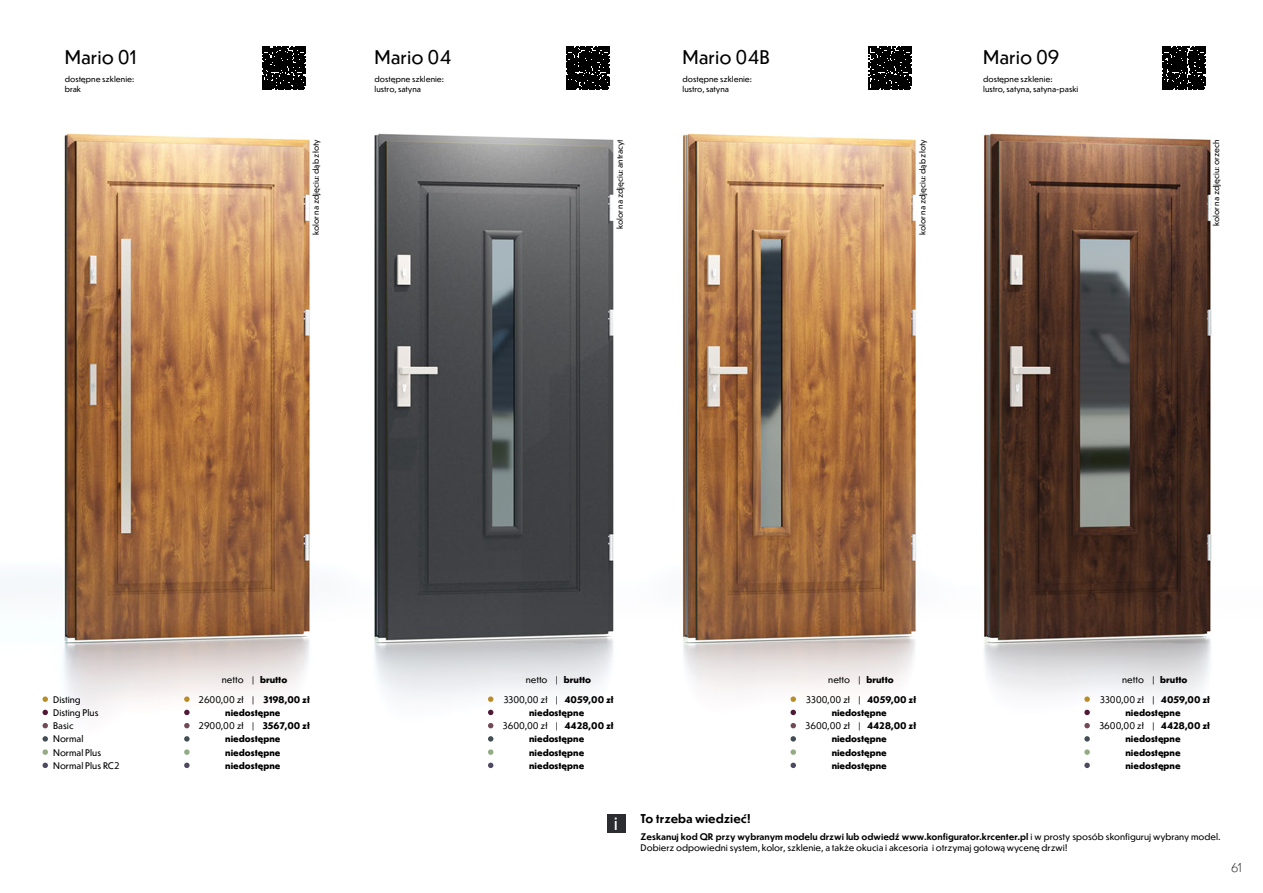
<style>
.page{position:relative;width:1263px;height:893px;background:#fff}
.page>*{position:absolute;margin:0;border:0;box-sizing:border-box;transform-origin:0 0}
.t1{font:18.6px "Dunbar Text";color:#000}
.t2{font:18px "Dunbar Text";color:#fff}
.t3{font:700 12px "Dunbar Text";color:#000}
.t4{font:300 12px "Dunbar Low";color:#000}
.t5{font:9px/10.8px "Dunbar Text";color:#000}
.t6{font:800 9px "Dunbar Text";color:#000}
.t7{font:7.95px "Dunbar Text";color:#000}
.s1{font-weight:700}
</style>
<div class="page">
<img style="left:0;top:133px;width:1212px;height:632px">
<svg style="left:263px;top:47px;width:43px;height:43px;background:#161616"></svg>
<svg style="left:566px;top:47px;width:43px;height:43px;background:#141414"></svg>
<svg style="left:869px;top:47px;width:43px;height:43px;background:#181818"></svg>
<svg style="left:1163px;top:47px;width:43px;height:43px;background:#171717"></svg>
<div style="left:607px;top:814px;width:18px;height:18px;background:#2c2d31"></div>
<svg style="left:184px;top:696px;width:6px;height:6px"></svg>
<svg style="left:488px;top:696px;width:5px;height:6px"></svg>
<svg style="left:1084px;top:696px;width:6px;height:6px"></svg>
<svg style="left:790px;top:696px;width:6px;height:6px"></svg>
<svg style="left:43px;top:696px;width:5px;height:6px"></svg>
<svg style="left:184px;top:710px;width:6px;height:5px"></svg>
<svg style="left:488px;top:710px;width:5px;height:5px"></svg>
<svg style="left:1084px;top:710px;width:6px;height:5px"></svg>
<svg style="left:790px;top:710px;width:6px;height:5px"></svg>
<svg style="left:43px;top:710px;width:5px;height:5px"></svg>
<svg style="left:184px;top:723px;width:6px;height:5px"></svg>
<svg style="left:488px;top:723px;width:5px;height:5px"></svg>
<svg style="left:1084px;top:723px;width:6px;height:5px"></svg>
<svg style="left:790px;top:723px;width:6px;height:5px"></svg>
<svg style="left:43px;top:723px;width:5px;height:5px"></svg>
<svg style="left:184px;top:736px;width:6px;height:6px"></svg>
<svg style="left:488px;top:736px;width:5px;height:6px"></svg>
<svg style="left:1084px;top:736px;width:6px;height:6px"></svg>
<svg style="left:790px;top:736px;width:6px;height:6px"></svg>
<svg style="left:43px;top:736px;width:5px;height:6px"></svg>
<svg style="left:184px;top:749px;width:6px;height:6px"></svg>
<svg style="left:488px;top:749px;width:5px;height:6px"></svg>
<svg style="left:1084px;top:749px;width:6px;height:6px"></svg>
<svg style="left:790px;top:749px;width:6px;height:6px"></svg>
<svg style="left:43px;top:749px;width:5px;height:6px"></svg>
<svg style="left:184px;top:763px;width:6px;height:5px"></svg>
<svg style="left:488px;top:763px;width:5px;height:5px"></svg>
<svg style="left:1084px;top:763px;width:6px;height:5px"></svg>
<svg style="left:790px;top:763px;width:6px;height:5px"></svg>
<svg style="left:43px;top:763px;width:5px;height:5px"></svg>
<p class="t1" style="left:65px;top:44px;width:73px">Mario 01</p>
<p class="t7" style="left:65px;top:74px;width:71px">dostępne szklenie:</p>
<p class="t7" style="left:65px;top:83px;width:18px">brak</p>
<p class="t1" style="left:375px;top:44px;width:78px">Mario 04</p>
<p class="t1" style="left:683px;top:44px;width:89px">Mario 04B</p>
<p class="t1" style="left:983px;top:44px;width:78px">Mario 09</p>
<p class="t7" style="left:375px;top:74px;width:71px">dostępne szklenie:</p>
<p class="t7" style="left:375px;top:83px;width:48px">lustro, satyna</p>
<p class="t7" style="left:683px;top:74px;width:71px">dostępne szklenie:</p>
<p class="t7" style="left:683px;top:83px;width:48px">lustro, satyna</p>
<p class="t7" style="left:983px;top:74px;width:71px">dostępne szklenie:</p>
<p class="t7" style="left:983px;top:83px;width:97px">lustro, satyna, satyna-paski</p>
<p class="t7" style="left:310px;top:235px;width:97px;rotate:-90deg">kolor na zdjęciu: dąb złoty</p>
<p class="t7" style="left:614px;top:229px;width:91px;rotate:-90deg">kolor na zdjęciu: antracyt</p>
<p class="t7" style="left:917px;top:235px;width:97px;rotate:-90deg">kolor na zdjęciu: dąb złoty</p>
<p class="t7" style="left:1210px;top:226px;width:88px;rotate:-90deg">kolor na zdjęciu: orzech</p>
<p class="t5" style="left:222px;top:674px;width:23px">netto</p>
<p class="t5" style="left:252px;top:674px;width:4px">|</p>
<p class="t6" style="left:260px;top:673px;width:29px">brutto</p>
<p class="t5" style="left:526px;top:674px;width:23px">netto</p>
<p class="t5" style="left:556px;top:674px;width:4px">|</p>
<p class="t6" style="left:564px;top:673px;width:29px">brutto</p>
<p class="t5" style="left:828px;top:674px;width:23px">netto</p>
<p class="t5" style="left:858px;top:674px;width:4px">|</p>
<p class="t6" style="left:866px;top:673px;width:29px">brutto</p>
<p class="t5" style="left:1122px;top:674px;width:23px">netto</p>
<p class="t5" style="left:1152px;top:674px;width:4px">|</p>
<p class="t6" style="left:1160px;top:673px;width:29px">brutto</p>
<p class="t5" style="left:53px;top:694px;width:29px">Disting</p>
<p class="t5" style="left:199px;top:694px;width:47px">2600,00 zł</p>
<p class="t5" style="left:252px;top:694px;width:4px">|</p>
<p class="t6" style="left:264px;top:693px;width:48px">3198,00 zł</p>
<p class="t5" style="left:504px;top:694px;width:45px">3300,00 zł</p>
<p class="t5" style="left:556px;top:694px;width:4px">|</p>
<p class="t6" style="left:564px;top:693px;width:51px">4059,00 zł</p>
<p class="t5" style="left:806px;top:694px;width:45px">3300,00 zł</p>
<p class="t5" style="left:858px;top:694px;width:4px">|</p>
<p class="t6" style="left:867px;top:693px;width:51px">4059,00 zł</p>
<p class="t5" style="left:1100px;top:694px;width:45px">3300,00 zł</p>
<p class="t5" style="left:1152px;top:694px;width:4px">|</p>
<p class="t6" style="left:1161px;top:693px;width:51px">4059,00 zł</p>
<p class="t5" style="left:53px;top:707px;width:47px">Disting Plus</p>
<p class="t6" style="left:225px;top:706px;width:57px">niedostępne</p>
<p class="t6" style="left:529px;top:706px;width:57px">niedostępne</p>
<p class="t6" style="left:832px;top:706px;width:57px">niedostępne</p>
<p class="t6" style="left:1125px;top:706px;width:57px">niedostępne</p>
<p class="t5" style="left:53px;top:720px;width:22px">Basic</p>
<p class="t5" style="left:199px;top:720px;width:47px">2900,00 zł</p>
<p class="t5" style="left:252px;top:720px;width:4px">|</p>
<p class="t6" style="left:263px;top:719px;width:49px">3567,00 zł</p>
<p class="t5" style="left:503px;top:720px;width:46px">3600,00 zł</p>
<p class="t5" style="left:556px;top:720px;width:4px">|</p>
<p class="t6" style="left:564px;top:719px;width:51px">4428,00 zł</p>
<p class="t5" style="left:805px;top:720px;width:46px">3600,00 zł</p>
<p class="t5" style="left:858px;top:720px;width:4px">|</p>
<p class="t6" style="left:867px;top:719px;width:51px">4428,00 zł</p>
<p class="t5" style="left:1099px;top:720px;width:46px">3600,00 zł</p>
<p class="t5" style="left:1152px;top:720px;width:4px">|</p>
<p class="t6" style="left:1161px;top:719px;width:51px">4428,00 zł</p>
<p class="t5" style="left:53px;top:733px;width:32px">Normal</p>
<p class="t6" style="left:225px;top:732px;width:57px">niedostępne</p>
<p class="t6" style="left:529px;top:732px;width:57px">niedostępne</p>
<p class="t6" style="left:832px;top:732px;width:57px">niedostępne</p>
<p class="t6" style="left:1125px;top:732px;width:57px">niedostępne</p>
<p class="t5" style="left:53px;top:746px;width:50px">Normal Plus</p>
<p class="t6" style="left:225px;top:746px;width:57px">niedostępne</p>
<p class="t6" style="left:529px;top:746px;width:57px">niedostępne</p>
<p class="t6" style="left:832px;top:746px;width:57px">niedostępne</p>
<p class="t6" style="left:1125px;top:746px;width:57px">niedostępne</p>
<p class="t5" style="left:53px;top:760px;width:68px">Normal Plus RC2</p>
<p class="t6" style="left:225px;top:759px;width:57px">niedostępne</p>
<p class="t6" style="left:529px;top:759px;width:57px">niedostępne</p>
<p class="t6" style="left:832px;top:759px;width:57px">niedostępne</p>
<p class="t6" style="left:1125px;top:759px;width:57px">niedostępne</p>
<p class="t2" style="left:614px;top:810px;width:6px">i</p>
<p class="t3" style="left:641px;top:810px;width:112px">To trzeba wiedzieć!</p>
<p class="t5" style="left:641px;top:831px;width:582px"><span class="s1">Zeskanuj kod QR przy wybranym modelu drzwi lub odwiedź www.konfigurator.krcenter.pl</span> i w prosty sposób skonfiguruj wybrany model.<br>Dobierz odpowiedni system, kolor, szklenie, a także okucia i akcesoria i otrzymaj gotową wycenę drzwi!</p>
<h3 class="t4" style="left:1231px;top:859px;width:12px">61</h3>
</div>
